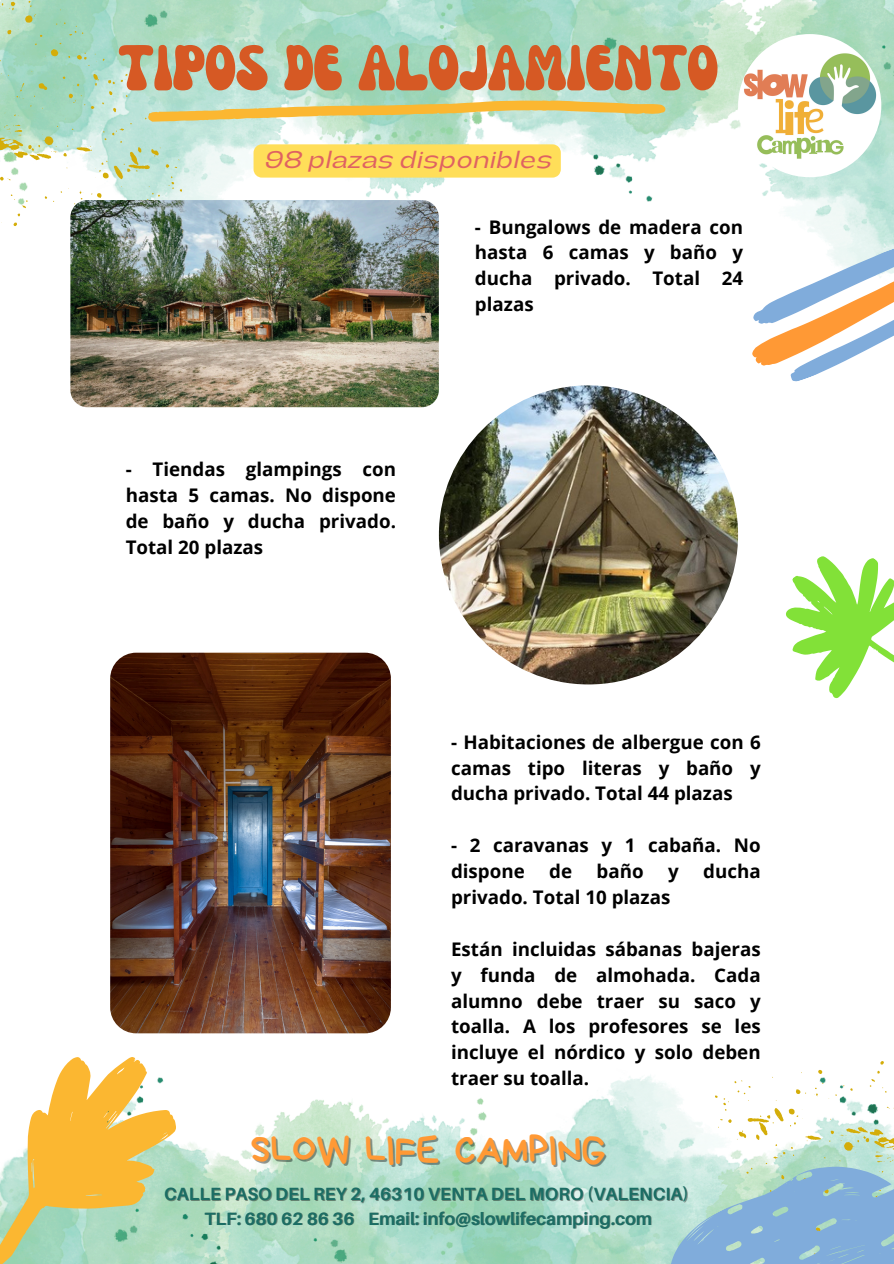
<style>
.page{position:relative;width:894px;height:1264px;background:#fff}
.page>*{position:absolute;margin:0;border:0;box-sizing:border-box;transform-origin:0 0}
.t1{font:60px "Nectarine";color:#d65924}
.t2{font:39.6px "Bryndan Write";color:#ff9935}
.t3{font:italic expanded 24px "Lazord";color:#df6262}
.t4{font:700 18.75px/25.8px "Open Sans";color:#000;text-align:justify}
.t5{font:700 17.7px "Aileron";color:#1b6d64}
</style>
<div class="page">
<img style="left:187px;top:1099px;width:198px;height:164px">
<img style="left:666px;top:0;width:71px;height:137px">
<img style="left:385px;top:1076px;width:265px;height:187px">
<img style="left:737px;top:0;width:156px;height:228px">
<img style="left:737px;top:34px;width:144px;height:143px;border-radius:50%">
<img style="left:110px;top:652px;width:281px;height:382px">
<img style="left:439px;top:385px;width:298px;height:299px;border-radius:50%">
<svg style="left:752px;top:228px;width:141px;height:154px"></svg>
<img style="left:70px;top:200px;width:369px;height:207px;border-radius:17px">
<svg style="left:650px;top:1061px;width:243px;height:202px"></svg>
<svg style="left:0;top:1057px;width:187px;height:206px"></svg>
<svg style="left:786px;top:556px;width:107px;height:143px"></svg>
<svg style="left:0;top:0;width:666px;height:228px"></svg>
<p class="t1" style="left:118px;top:48px;width:601px">TIPOS DE ALOJAMIENTO</p>
<p class="t3" style="left:263px;top:148px;width:289px">98 plazas disponibles</p>
<p class="t4" style="left:126px;top:456px;width:272px">- Tiendas glampings con hasta 5 camas. No dispone de baño y ducha privado.<br>Total 20 plazas</p>
<p class="t4" style="left:475px;top:213px;width:269px">- Bungalows de madera con hasta 6 camas y baño y ducha privado. Total 24 plazas</p>
<p class="t4" style="left:451px;top:728px;width:311px">- Habitaciones de albergue con 6 camas tipo literas y baño y ducha privado. Total 44 plazas</p>
<h4 class="t4" style="left:451px;top:832px;width:311px">- 2 caravanas y 1 cabaña. No dispone</h4>
<h4 class="t4" style="left:549px;top:858px;width:24px">de</h4>
<h4 class="t4" style="left:596px;top:858px;width:49px">baño</h4>
<h4 class="t4" style="left:668px;top:858px;width:12px">y</h4>
<h4 class="t4" style="left:703px;top:858px;width:59px">ducha</h4>
<h4 class="t4" style="left:451px;top:883px;width:221px">privado. Total 10 plazas</h4>
<p class="t4" style="left:451px;top:935px;width:311px">Están incluidas sábanas bajeras y funda de almohada. Cada alumno debe traer su saco y toalla. A los profesores se les incluye el nórdico y solo deben traer su toalla.</p>
<h1 class="t2" style="left:250px;top:1129px;width:356px">SLOW LIFE CAMPING</h1>
<p class="t5" style="left:164px;top:1182px;width:526px">CALLE PASO DEL REY 2, 46310 VENTA DEL MORO (VALENCIA)</p>
<p class="t5" style="left:204px;top:1207px;width:151px">TLF: 680 62 86 36</p>
<p class="t5" style="left:368px;top:1207px;width:285px">Email: info@slowlifecamping.com</p>
</div>
